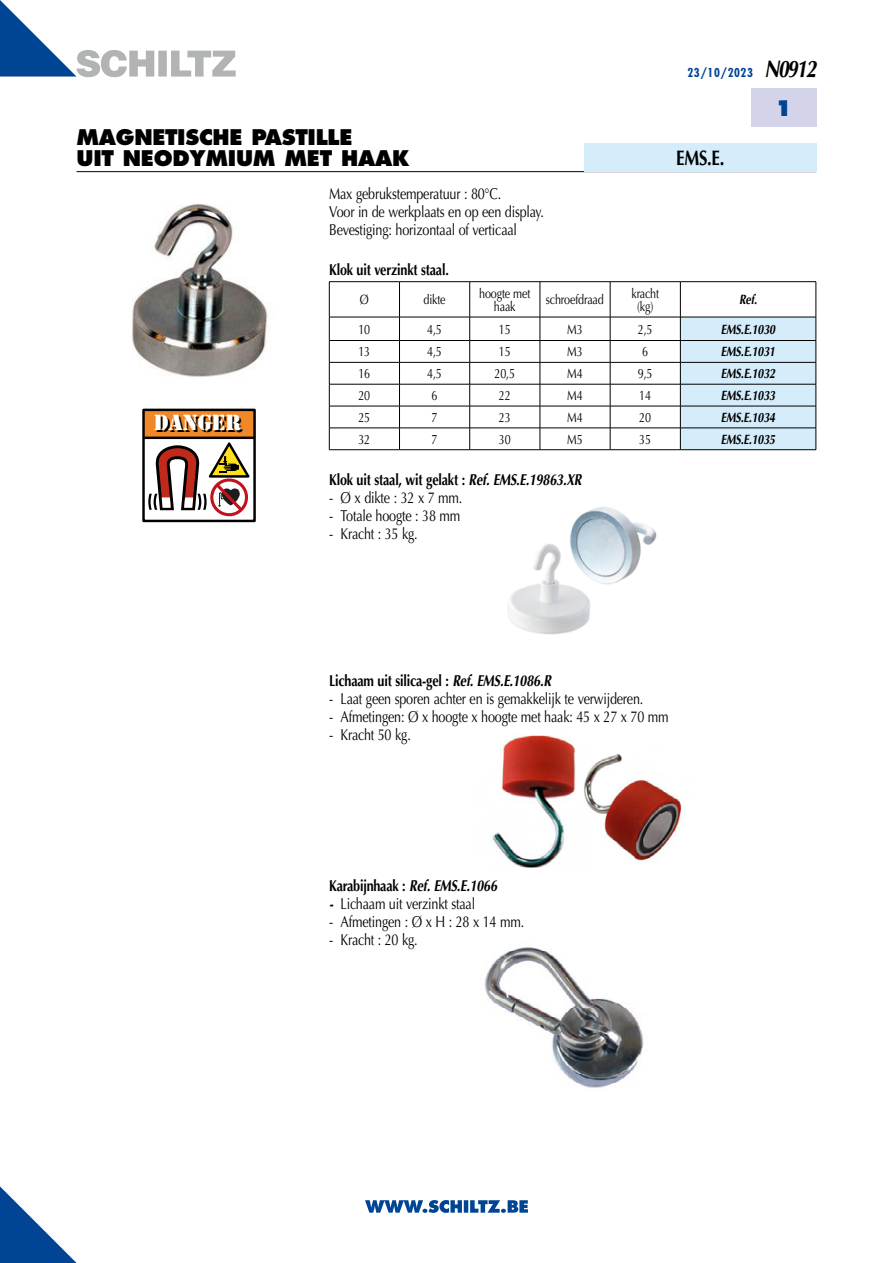
<style>
.page{position:relative;width:893px;height:1263px;background:#fff}
.page>*{position:absolute;margin:0;border:0;box-sizing:border-box;transform-origin:0 0}
.t1{font:22.8px "Stencil";color:#000}
.t2{font:800 21px/21px "Futura";letter-spacing:-.015em;color:#000}
.t3{font:700 21px "Optima";color:#000;scale:.8 1}
.t4{font:800 21px "Futura";color:#004494}
.t5{font:15.75px/18px "Optima";letter-spacing:-.015em;color:#000;scale:.8 1}
.t6{font:700 15.75px "Optima";letter-spacing:-.015em;color:#000;scale:.8 1}
.t7{font:italic 700 15.75px "Optima";letter-spacing:-.015em;color:#000;scale:.8 1}
.t8{font:13.5px/13.5px "Optima";letter-spacing:-.015em;color:#000;text-align:center;scale:.8 1}
.t9{font:italic 700 13.5px "Optima";letter-spacing:-.015em;color:#000;scale:.8 1}
.t10{font:700 condensed 12px "Futura";letter-spacing:.05em;color:#004494}
.s1{font-family:"Optima";font-style:italic;font-stretch:normal;font-size:24px;color:#000}
.s2{font-style:italic}
.s3{font-style:normal}
.s4{font-weight:700;font-style:italic}
</style>
<div class="page">
<svg style="left:330px;top:282px;width:350px;height:167px"></svg>
<hr style="left:329px;top:281px;width:70px;height:1px;background:#000">
<hr style="left:329px;top:282px;width:1px;height:35px;background:#000">
<hr style="left:399px;top:281px;width:71px;height:1px;background:#000">
<hr style="left:399px;top:282px;width:1px;height:35px;background:#000">
<hr style="left:470px;top:281px;width:70px;height:1px;background:#000">
<hr style="left:469px;top:282px;width:1px;height:35px;background:#000">
<hr style="left:540px;top:281px;width:70px;height:1px;background:#000">
<hr style="left:540px;top:282px;width:1px;height:35px;background:#000">
<hr style="left:610px;top:281px;width:70px;height:1px;background:#000">
<hr style="left:610px;top:282px;width:1px;height:35px;background:#000">
<hr style="left:680px;top:281px;width:136px;height:1px;background:#000">
<hr style="left:680px;top:282px;width:1px;height:35px;background:#000">
<hr style="left:816px;top:282px;width:1px;height:35px;background:#000">
<hr style="left:329px;top:317px;width:70px;height:1px;background:#000">
<hr style="left:399px;top:317px;width:71px;height:1px;background:#000">
<hr style="left:470px;top:317px;width:70px;height:1px;background:#000">
<hr style="left:540px;top:317px;width:70px;height:1px;background:#000">
<hr style="left:610px;top:317px;width:71px;height:1px;background:#000">
<hr style="left:329px;top:340px;width:70px;height:1px;background:#000">
<hr style="left:399px;top:340px;width:71px;height:1px;background:#000">
<hr style="left:470px;top:340px;width:70px;height:1px;background:#000">
<hr style="left:540px;top:340px;width:70px;height:1px;background:#000">
<hr style="left:610px;top:340px;width:70px;height:1px;background:#000">
<hr style="left:329px;top:362px;width:70px;height:1px;background:#000">
<hr style="left:399px;top:362px;width:71px;height:1px;background:#000">
<hr style="left:470px;top:362px;width:70px;height:1px;background:#000">
<hr style="left:540px;top:362px;width:70px;height:1px;background:#000">
<hr style="left:610px;top:362px;width:70px;height:1px;background:#000">
<hr style="left:329px;top:384px;width:70px;height:1px;background:#000">
<hr style="left:399px;top:384px;width:71px;height:1px;background:#000">
<hr style="left:470px;top:384px;width:70px;height:1px;background:#000">
<hr style="left:540px;top:384px;width:70px;height:1px;background:#000">
<hr style="left:610px;top:384px;width:70px;height:1px;background:#000">
<hr style="left:329px;top:406px;width:70px;height:1px;background:#000">
<hr style="left:399px;top:406px;width:71px;height:1px;background:#000">
<hr style="left:470px;top:406px;width:70px;height:1px;background:#000">
<hr style="left:540px;top:406px;width:70px;height:1px;background:#000">
<hr style="left:610px;top:406px;width:70px;height:1px;background:#000">
<hr style="left:329px;top:428px;width:70px;height:1px;background:#000">
<svg style="left:329px;top:317px;width:1px;height:132px"></svg>
<hr style="left:399px;top:428px;width:71px;height:1px;background:#000">
<svg style="left:399px;top:317px;width:1px;height:132px"></svg>
<hr style="left:470px;top:428px;width:70px;height:1px;background:#000">
<svg style="left:469px;top:317px;width:1px;height:132px"></svg>
<hr style="left:540px;top:428px;width:70px;height:1px;background:#000">
<svg style="left:540px;top:317px;width:1px;height:132px"></svg>
<hr style="left:610px;top:428px;width:70px;height:1px;background:#000">
<svg style="left:610px;top:317px;width:1px;height:132px"></svg>
<hr style="left:329px;top:449px;width:70px;height:1px;background:#000">
<hr style="left:399px;top:449px;width:71px;height:1px;background:#000">
<hr style="left:470px;top:449px;width:70px;height:1px;background:#000">
<hr style="left:540px;top:449px;width:70px;height:1px;background:#000">
<hr style="left:610px;top:449px;width:70px;height:1px;background:#000">
<svg style="left:680px;top:317px;width:137px;height:133px;background:#c9dfec"></svg>
<hr style="left:680px;top:449px;width:136px;height:1px;background:#000">
<img style="left:485px;top:947px;width:159px;height:141px">
<img style="left:508px;top:507px;width:149px;height:128px">
<img style="left:490px;top:736px;width:194px;height:131px">
<img style="left:132px;top:203px;width:136px;height:174px">
<div style="left:144px;top:410px;width:111px;height:27px;background:#f08829"></div>
<div style="left:142px;top:409px;width:114px;height:113px;border:2px solid #000"></div>
<hr style="left:144px;top:437px;width:111px;height:2px;background:#000">
<div style="left:210px;top:478px;width:38px;height:38px;border:3px solid #c0121f;border-radius:50%"></div>
<svg style="left:148px;top:442px;width:102px;height:72px"></svg>
<svg style="left:0;top:1186px;width:77px;height:77px"></svg>
<hr style="left:77px;top:171px;width:739px;height:1px;background:#000">
<div style="left:751px;top:89px;width:65px;height:38px;background:#d3d4e9"></div>
<svg style="left:0;top:0;width:236px;height:77px"></svg>
<svg style="left:365px;top:1200px;width:163px;height:13px"></svg>
<div style="left:584px;top:143px;width:232px;height:28px;background:#d5edfa"></div>
<p class="t10" style="left:687px;top:65px;width:130px">23/10/2023 <span class="s1">N0912</span></p>
<h2 class="t2" style="left:77px;top:126px;width:334px">MAGNETISCHE PASTILLE<br>UIT NEODYMIUM MET HAAK</h2>
<p class="t5" style="left:329px;top:184px;width:270px">Max gebrukstemperatuur : 80°C.<br>Voor in de werkplaats en op een display.<br>Bevestiging: horizontaal of verticaal</p>
<p class="t6" style="left:329px;top:260px;width:151px">Klok uit verzinkt staal.</p>
<h2 class="t3" style="left:676px;top:145px;width:62px">EMS.E.</h2>
<h2 class="t4" style="left:775px;top:95px;width:19px">1</h2>
<h1 class="t1" style="left:156px;top:411px;width:89px">DANGER</h1>
<p class="t8" style="left:360px;top:293px;width:13px">Ø</p>
<p class="t8" style="left:424px;top:293px;width:29px">dikte</p>
<p class="t8" style="left:479px;top:286px;width:65px">hoogte met haak</p>
<p class="t8" style="left:546px;top:293px;width:74px">schroefdraad</p>
<p class="t8" style="left:631px;top:286px;width:36px">kracht (kg)</p>
<p class="t9" style="left:739px;top:292px;width:24px">Ref.</p>
<p class="t8" style="left:358px;top:323px;width:16px">10</p>
<p class="t8" style="left:427px;top:323px;width:20px">4,5</p>
<p class="t8" style="left:499px;top:323px;width:16px">15</p>
<p class="t8" style="left:567px;top:323px;width:21px">M3</p>
<p class="t8" style="left:638px;top:323px;width:20px">2,5</p>
<p class="t9" style="left:721px;top:321px;width:69px">EMS.E.1030</p>
<p class="t8" style="left:358px;top:345px;width:16px">13</p>
<p class="t8" style="left:427px;top:345px;width:20px">4,5</p>
<p class="t8" style="left:499px;top:345px;width:16px">15</p>
<p class="t8" style="left:567px;top:345px;width:21px">M3</p>
<p class="t8" style="left:642px;top:345px;width:9px">6</p>
<p class="t9" style="left:721px;top:344px;width:69px">EMS.E.1031</p>
<p class="t8" style="left:358px;top:367px;width:16px">16</p>
<p class="t8" style="left:427px;top:367px;width:20px">4,5</p>
<p class="t8" style="left:495px;top:367px;width:27px">20,5</p>
<p class="t8" style="left:567px;top:367px;width:21px">M4</p>
<p class="t8" style="left:638px;top:367px;width:20px">9,5</p>
<p class="t9" style="left:721px;top:366px;width:69px">EMS.E.1032</p>
<p class="t8" style="left:358px;top:389px;width:16px">20</p>
<p class="t8" style="left:432px;top:389px;width:9px">6</p>
<p class="t8" style="left:499px;top:389px;width:16px">22</p>
<p class="t8" style="left:567px;top:389px;width:21px">M4</p>
<p class="t8" style="left:639px;top:389px;width:16px">14</p>
<p class="t9" style="left:721px;top:388px;width:69px">EMS.E.1033</p>
<p class="t8" style="left:358px;top:411px;width:16px">25</p>
<p class="t8" style="left:432px;top:411px;width:9px">7</p>
<p class="t8" style="left:499px;top:411px;width:16px">23</p>
<p class="t8" style="left:567px;top:411px;width:21px">M4</p>
<p class="t8" style="left:639px;top:411px;width:16px">20</p>
<p class="t9" style="left:721px;top:409px;width:69px">EMS.E.1034</p>
<p class="t8" style="left:358px;top:433px;width:16px">32</p>
<p class="t8" style="left:432px;top:433px;width:9px">7</p>
<p class="t8" style="left:499px;top:433px;width:16px">30</p>
<p class="t8" style="left:567px;top:433px;width:21px">M5</p>
<p class="t8" style="left:639px;top:433px;width:16px">35</p>
<p class="t9" style="left:721px;top:431px;width:69px">EMS.E.1035</p>
<p class="t6" style="left:329px;top:470px;width:317px">Klok uit staal, wit gelakt : <span class="s2">Ref. EMS.E.19863.XR</span></p>
<p class="t5" style="left:329px;top:488px;width:168px">- Ø x dikte : 32 x 7 mm.</p>
<p class="t5" style="left:329px;top:506px;width:165px">- Totale hoogte : 38 mm</p>
<p class="t5" style="left:329px;top:524px;width:112px">- Kracht : 35 kg.</p>
<p class="t6" style="left:329px;top:671px;width:279px">Lichaam uit silica-gel : <span class="s2">Ref. EMS.E.1086.R</span></p>
<p class="t5" style="left:329px;top:690px;width:394px">- Laat geen sporen achter en is gemakkelijk te verwijderen.</p>
<p class="t5" style="left:329px;top:708px;width:426px">- Afmetingen: Ø x hoogte x hoogte met haak: 45 x 27 x 70 mm</p>
<p class="t5" style="left:329px;top:726px;width:104px">- Kracht 50 kg.</p>
<p class="t7" style="left:329px;top:877px;width:211px"><span class="s3">Karabijnhaak :</span> Ref. EMS.E.1066</p>
<p class="t5" style="left:329px;top:895px;width:184px"><span class="s4">-</span> Lichaam uit verzinkt staal</p>
<p class="t5" style="left:329px;top:913px;width:245px">- Afmetingen : Ø x H : 28 x 14 mm.</p>
<p class="t5" style="left:329px;top:931px;width:112px">- Kracht : 20 kg.</p>
</div>
